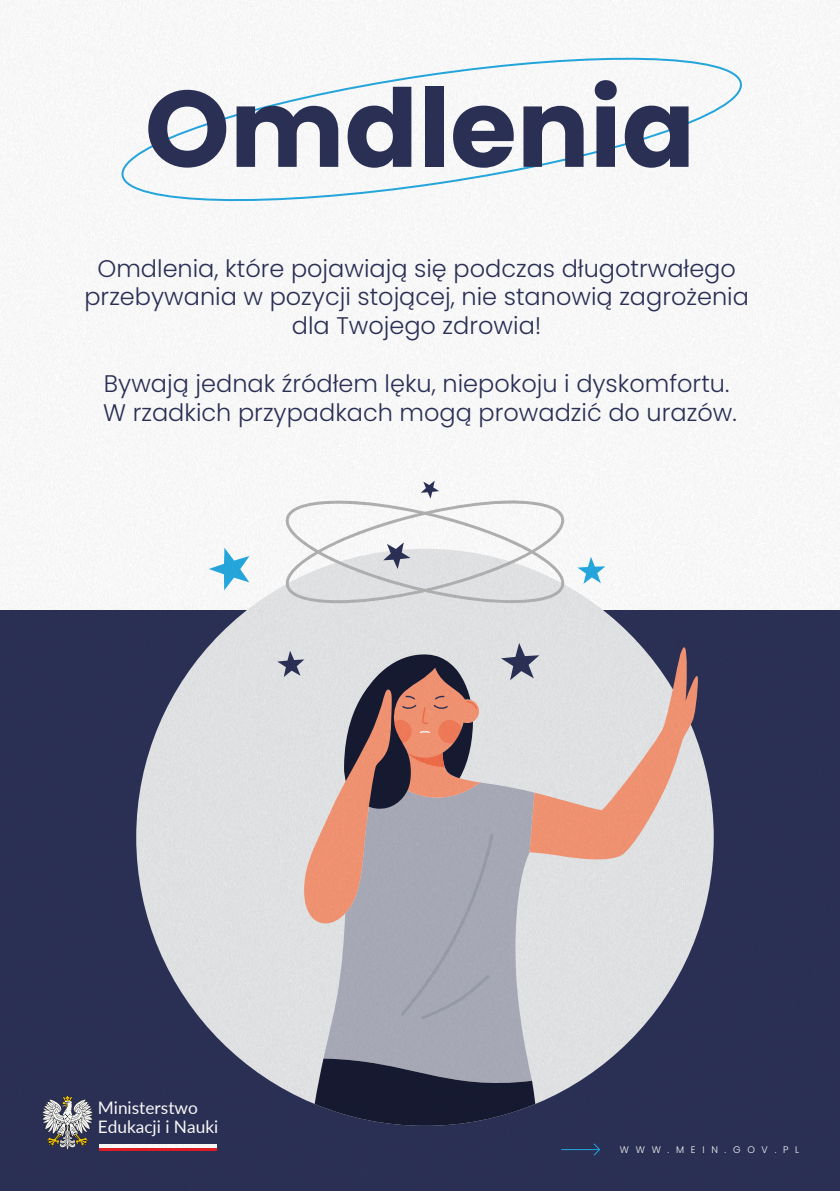
<style>
.page{position:relative;width:840px;height:1191px;background:#fff}
.page>*{position:absolute;margin:0;border:0;box-sizing:border-box;transform-origin:0 0}
.t1{font:700 108.2px "Poppins";color:#2c3157}
.t2{font:300 24px/28.8px "Poppins";color:#2c3157;text-align:center}
.t3{font:17.2px/19.4px "Lato";color:#fff}
.t4{font:300 9.6px "Poppins";letter-spacing:.7em;color:#fff}
</style>
<div class="page">
<img style="left:0;top:0;width:839px;height:1191px">
<h1 class="t1" style="left:145px;top:80px;width:551px">Omdlenia</h1>
<p class="t2" style="left:84px;top:254px;width:665px">Omdlenia, które pojawiają się podczas długotrwałego przebywania w pozycji stojącej, nie stanowią zagrożenia dla Twojego zdrowia!</p>
<p class="t2" style="left:103px;top:369px;width:634px;text-align:left">Bywają jednak źródłem lęku, niepokoju i dyskomfortu.<br>W rzadkich przypadkach mogą prowadzić do urazów.</p>
<p class="t3" style="left:98px;top:1099px;width:122px">Ministerstwo<br>Edukacji i Nauki</p>
<p class="t4" style="left:619px;top:1144px;width:181px">WWW.MEIN.GOV.PL</p>
</div>
